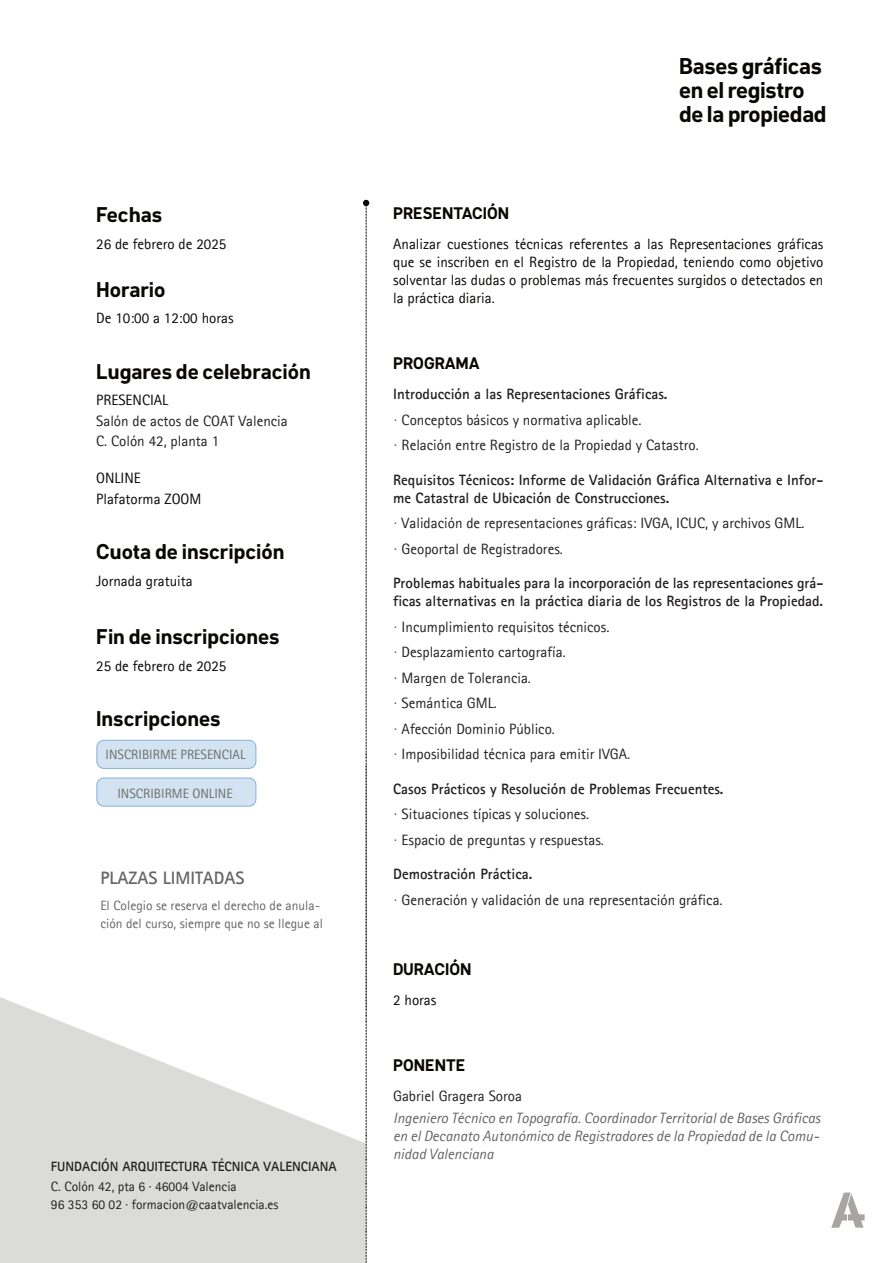
<style>
.page{position:relative;width:893px;height:1263px;background:#fff}
.page>*{position:absolute;margin:0;border:0;box-sizing:border-box;transform-origin:0 0}
.t1{font:700 22.5px/24.2px "Klima";letter-spacing:-.01em;color:#080704}
.t2{font:700 21px "Klima";color:#080704}
.t3{font:700 18px "Agfa Rotis Sans Serif";color:#676665}
.t4{font:700 16.5px "Klima";color:#080704}
.t5{font:15px/25.5px "Agfa Rotis Sans Serif";color:#231f20}
.t6{font:15px/18px "Agfa Rotis Sans Serif";color:#080704;text-align:justify}
.t7{font:700 15px/18px "Agfa Rotis Sans Serif";color:#231f20}
.t8{font:italic 15px/18px "Agfa Rotis Sans Serif";color:#676665;text-align:justify}
.t9{font:13.5px/18px "Agfa Rotis Sans Serif";color:#676665}
.t10{font:13.5px/18px "Agfa Rotis Sans Serif";color:#231f20}
.t11{font:700 13.5px "Agfa Rotis Sans Serif";color:#231f20}
.t12{font:13.5px "Agfa Rotis Sans Serif";color:#6e706a}
.s1{font-weight:700}
.s2{font-weight:300;font-style:italic}
</style>
<div class="page">
<svg style="left:0;top:997px;width:363px;height:266px;fill:#dbdbda"></svg>
<svg style="left:831px;top:1192px;width:34px;height:36px"></svg>
<svg style="left:363px;top:200px;width:6px;height:1063px"></svg>
<div style="left:97px;top:740px;width:159px;height:29px;background:#d3e3f2;border:1px solid #84b0dc;border-radius:7px"></div>
<div style="left:97px;top:778px;width:159px;height:28px;background:#d3e3f2;border:1px solid #84b0dc;border-radius:7px"></div>
<h2 class="t2" style="left:96px;top:206px;width:67px">Fechas</h2>
<p class="t6" style="left:96px;top:236px;width:132px">26 de febrero de 2025</p>
<h2 class="t2" style="left:96px;top:281px;width:71px">Horario</h2>
<p class="t6" style="left:96px;top:311px;width:139px">De 10:00 a 12:00 horas</p>
<h2 class="t2" style="left:96px;top:362px;width:216px">Lugares de celebración</h2>
<p class="t6" style="left:96px;top:392px;width:74px">PRESENCIAL</p>
<p class="t5" style="left:96px;top:413px;width:193px;line-height:19.5px">Salón de actos de COAT Valencia<br>C. Colón 42, planta 1</p>
<p class="t6" style="left:96px;top:469px;width:107px;line-height:21px">ONLINE<br>Plafatorma ZOOM</p>
<h2 class="t2" style="left:96px;top:543px;width:190px">Cuota de inscripción</h2>
<p class="t6" style="left:96px;top:573px;width:98px">Jornada gratuita</p>
<h2 class="t2" style="left:96px;top:628px;width:185px">Fin de inscripciones</h2>
<p class="t6" style="left:96px;top:658px;width:132px">25 de febrero de 2025</p>
<h2 class="t2" style="left:96px;top:710px;width:126px">Inscripciones</h2>
<p class="t12" style="left:106px;top:749px;width:141px">INSCRIBIRME PRESENCIAL</p>
<p class="t12" style="left:117px;top:788px;width:117px">INSCRIBIRME ONLINE</p>
<p class="t3" style="left:100px;top:872px;width:146px">PLAZAS LIMITADAS</p>
<p class="t9" style="left:100px;top:897px;width:224px">El Colegio se reserva el derecho de anula&shy;ción del curso, siempre que no se llegue al</p>
<p class="t11" style="left:51px;top:1162px;width:287px">FUNDACIÓN ARQUITECTURA TÉCNICA VALENCIANA</p>
<p class="t10" style="left:51px;top:1178px;width:229px">C. Colón 42, pta 6 · 46004 Valencia<br>96 353 60 02 · formacion@caatvalencia.es</p>
<h1 class="t1" style="left:679px;top:56px;width:149px">Bases gráficas en el registro de la propiedad</h1>
<p class="t4" style="left:393px;top:206px;width:118px">PRESENTACIÓN</p>
<p class="t6" style="left:393px;top:236px;width:432px">Analizar cuestiones técnicas referentes a las Representaciones gráficas que se inscriben en el Registro de la Propiedad, teniendo como objetivo solventar las dudas o problemas más frecuentes surgidos o detectados en la práctica diaria.</p>
<p class="t4" style="left:393px;top:356px;width:88px">PROGRAMA</p>
<p class="t5" style="left:393px;top:383px;width:307px"><span class="s1">Introducción a las Representaciones Gráficas.<br></span><span class="s2">·</span> Conceptos básicos y normativa aplicable.<br><span class="s2">·</span> Relación entre Registro de la Propiedad y Catastro.</p>
<p class="t7" style="left:393px;top:472px;width:432px">Requisitos Técnicos: Informe de Validación Gráfica Alternativa e Infor&shy;me Catastral de Ubicación de Construcciones.</p>
<p class="t5" style="left:393px;top:512px;width:413px"><span class="s2">·</span> Validación de representaciones gráficas: IVGA, ICUC, y archivos GML. <span class="s2">·</span> Geoportal de Registradores.</p>
<p class="t7" style="left:393px;top:575px;width:432px">Problemas habituales para la incorporación de las representaciones grá&shy;ficas alternativas en la práctica diaria de los Registros de la Propiedad.</p>
<p class="t5" style="left:393px;top:615px;width:239px"><span class="s2">·</span> Incumplimiento requisitos técnicos.<br><span class="s2">·</span> Desplazamiento cartografía.<br><span class="s2">·</span> Margen de Tolerancia.<br><span class="s2">·</span> Semántica GML.<br><span class="s2">·</span> Afección Dominio Público.<br><span class="s2">·</span> Imposibilidad técnica para emitir IVGA.</p>
<p class="t5" style="left:393px;top:777px;width:332px"><span class="s1">Casos Prácticos y Resolución de Problemas Frecuentes. </span><span class="s2">·</span> Situaciones típicas y soluciones.<br><span class="s2">·</span> Espacio de preguntas y respuestas.</p>
<p class="t5" style="left:393px;top:863px;width:331px"><span class="s1">Demostración Práctica.<br></span><span class="s2">·</span> Generación y validación de una representación gráfica.</p>
<p class="t4" style="left:393px;top:962px;width:80px">DURACIÓN</p>
<p class="t6" style="left:393px;top:992px;width:45px">2 horas</p>
<p class="t4" style="left:393px;top:1058px;width:74px">PONENTE</p>
<p class="t5" style="left:393px;top:1085px;width:130px">Gabriel Gragera Soroa</p>
<p class="t8" style="left:393px;top:1111px;width:429px">Ingeniero Técnico en Topografía. Coordinador Territorial de Bases Gráficas en el Decanato Autonómico de Registradores de la Propiedad de la Comu&shy;nidad Valenciana</p>
</div>
